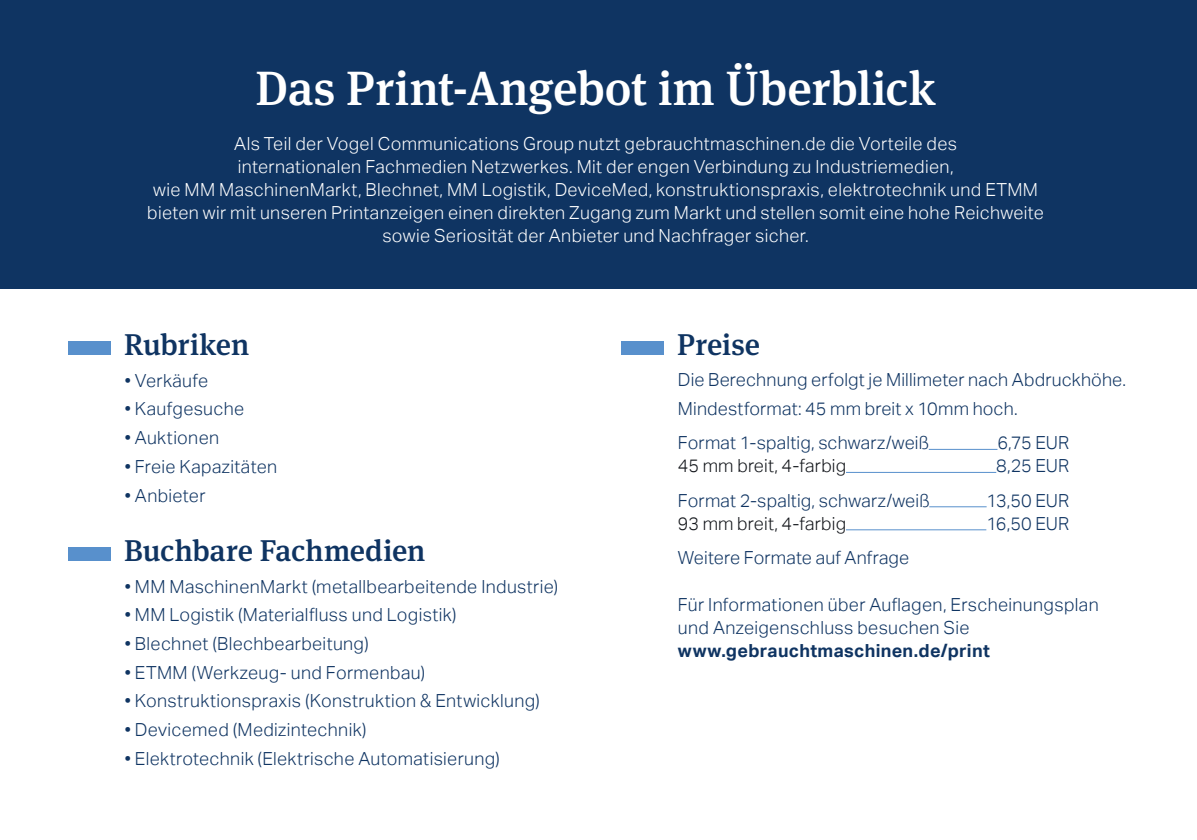
<style>
.page{position:relative;width:1197px;height:840px;background:#fff}
.page>*{position:absolute;margin:0;border:0;box-sizing:border-box;transform-origin:0 0}
.h0__Titel__zentriert{font:500 48px "Meta Serif OT";color:#fff}
.h2__Titel__blaue_Lin{font:500 30px "Meta Serif OT";color:#0f3462}
.Termine_Linie{font:300 18px "Aktiv Grotesk";letter-spacing:.015em;color:#0f3462}
.g2__grundtext_zentri{font:300 18px/23px "Aktiv Grotesk";letter-spacing:.02em;color:#fff;text-align:center}
.g2__Grundtext__blaue{font:300 18px/23px "Aktiv Grotesk";letter-spacing:.02em;color:#0f3462}
.Termine_Linie-2{font:300 18px "Aktiv Grotesk";letter-spacing:.01em;color:#13161b}
.s1{font-weight:700}
</style>
<div class="page">
<hr style="left:928px;top:448px;width:69px;height:1px;background:#5890cc">
<hr style="left:845px;top:471px;width:151px;height:1px;background:#5890cc">
<hr style="left:929px;top:506px;width:57px;height:1px;background:#5890cc">
<hr style="left:845px;top:529px;width:141px;height:1px;background:#5890cc">
<div style="left:621px;top:340px;width:42px;height:14px;background:#5890cc"></div>
<div style="left:68px;top:341px;width:42px;height:14px;background:#5890cc"></div>
<div style="left:68px;top:547px;width:42px;height:13px;background:#5890cc"></div>
<div style="left:0;top:0;width:1196px;height:288px;background:#0f3462"></div>
<p class="h0__Titel__zentriert" style="left:255px;top:58px;width:681px">Das Print-Angebot im Überblick</p>
<p class="g2__grundtext_zentri" style="left:147px;top:132px;width:898px">Als Teil der Vogel Communications Group nutzt gebrauchtmaschinen.de die Vorteile des<br>internationalen Fachmedien Netzwerkes. Mit der engen Verbindung zu Industriemedien,<br>wie MM MaschinenMarkt, Blechnet, MM Logistik, DeviceMed, konstruktionspraxis, elektrotechnik und ETMM bieten wir mit unseren Printanzeigen einen direkten Zugang zum Markt und stellen somit eine hohe Reichweite sowie Seriosität der Anbieter und Nachfrager sicher.</p>
<p class="h2__Titel__blaue_Lin" style="left:124px;top:325px;width:127px">Rubriken</p>
<p class="Termine_Linie" style="left:125px;top:370px;width:85px">• Verkäufe</p>
<p class="Termine_Linie" style="left:125px;top:398px;width:121px">• Kaufgesuche</p>
<p class="Termine_Linie" style="left:125px;top:427px;width:96px">• Auktionen</p>
<p class="Termine_Linie" style="left:125px;top:456px;width:154px">• Freie Kapazitäten</p>
<p class="Termine_Linie" style="left:125px;top:484px;width:82px">• Anbieter</p>
<p class="h2__Titel__blaue_Lin" style="left:124px;top:531px;width:303px">Buchbare Fachmedien</p>
<p class="Termine_Linie" style="left:125px;top:575px;width:435px">• MM MaschinenMarkt (metallbearbeitende Industrie)</p>
<p class="Termine_Linie" style="left:125px;top:604px;width:333px">• MM Logistik (Materialfluss und Logistik)</p>
<p class="Termine_Linie" style="left:125px;top:633px;width:245px">• Blechnet (Blechbearbeitung)</p>
<p class="Termine_Linie" style="left:125px;top:661px;width:302px">• ETMM (Werkzeug- und Formenbau)</p>
<p class="Termine_Linie" style="left:125px;top:690px;width:416px">• Konstruktionspraxis (Konstruktion &amp; Entwicklung)</p>
<p class="Termine_Linie" style="left:125px;top:719px;width:243px">• Devicemed (Medizintechnik)</p>
<p class="Termine_Linie" style="left:125px;top:747px;width:376px">• Elektrotechnik (Elektrische Automatisierung)</p>
<p class="h2__Titel__blaue_Lin" style="left:677px;top:325px;width:84px">Preise</p>
<p class="Termine_Linie" style="left:677px;top:369px;width:449px">Die Berechnung erfolgt je Millimeter nach Abdruckhöhe.</p>
<p class="Termine_Linie" style="left:677px;top:398px;width:341px">Mindestformat: 45 mm breit x 10mm hoch.</p>
<p class="Termine_Linie" style="left:677px;top:432px;width:252px">Format 1-spaltig, schwarz/weiß</p>
<p class="Termine_Linie" style="left:997px;top:432px;width:73px">6,75 EUR</p>
<p class="Termine_Linie-2" style="left:677px;top:455px;width:170px">45 mm breit, 4-farbig</p>
<p class="Termine_Linie" style="left:996px;top:455px;width:75px">8,25 EUR</p>
<p class="Termine_Linie" style="left:677px;top:489px;width:253px">Format 2-spaltig, schwarz/weiß</p>
<p class="Termine_Linie" style="left:986px;top:489px;width:84px">13,50 EUR</p>
<p class="Termine_Linie-2" style="left:677px;top:512px;width:170px">93 mm breit, 4-farbig</p>
<p class="Termine_Linie" style="left:986px;top:512px;width:85px">16,50 EUR</p>
<p class="Termine_Linie" style="left:677px;top:547px;width:233px">Weitere Formate auf Anfrage</p>
<p class="g2__Grundtext__blaue" style="left:677px;top:592px;width:422px">Für Informationen über Auflagen, Erscheinungsplan und Anzeigenschluss besuchen Sie <span class="s1">www.gebrauchtmaschinen.de/print</span></p>
</div>
